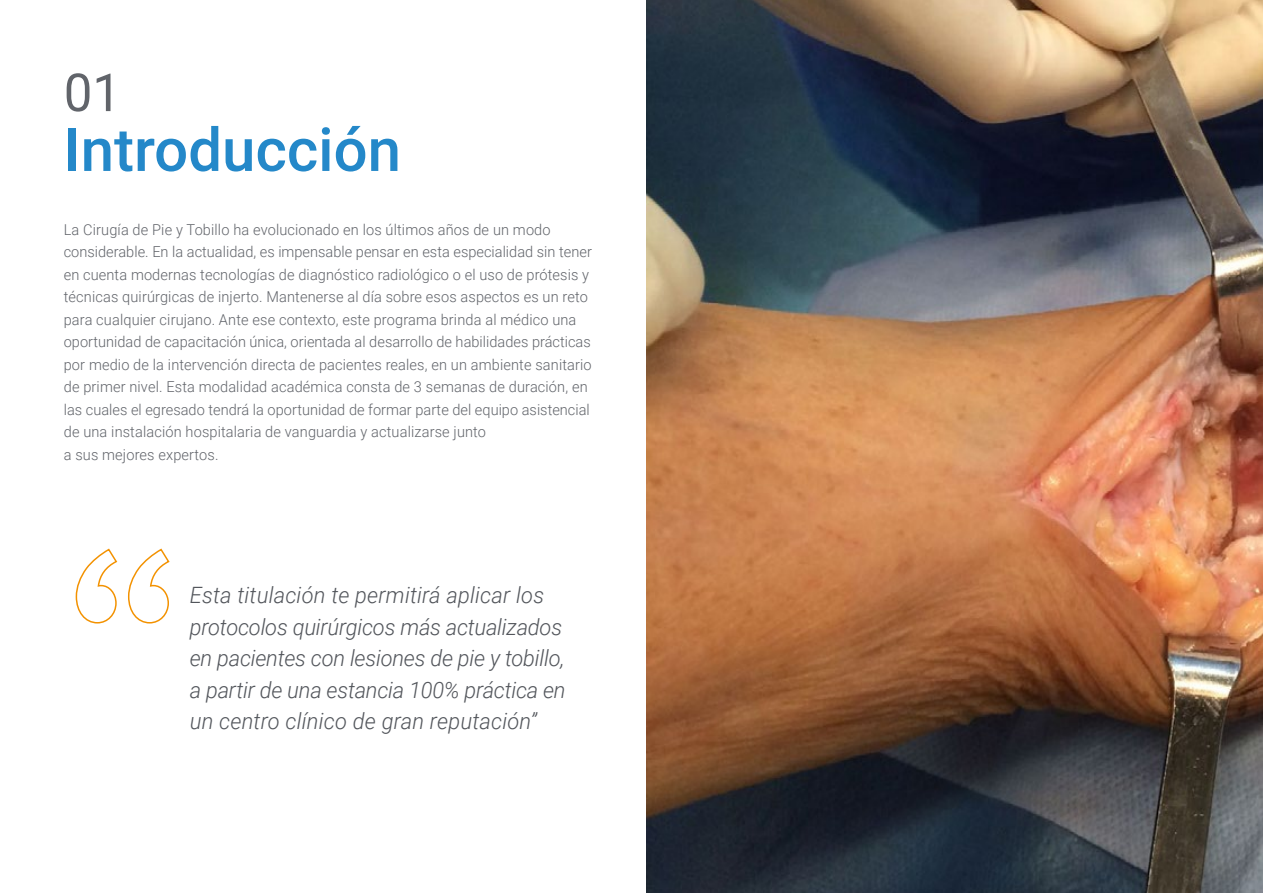
<style>
.page{position:relative;width:1263px;height:893px;background:#fff}
.page>*{position:absolute;margin:0;border:0;box-sizing:border-box;transform-origin:0 0}
.t1{font:500 60px "Roboto";color:#2488c9}
.t2{font:52.5px "Roboto";color:#61646a}
.t3{font:italic 300 22.5px/31.5px "Roboto";letter-spacing:-.01em;color:#52555b}
.t4{font:300 15px/22.5px "Roboto";letter-spacing:.01em;color:#61646a}
</style>
<div class="page">
<svg style="left:75px;top:548px;width:95px;height:76px"></svg>
<img style="left:646px;top:0;width:617px;height:893px">
<h2 class="t2" style="left:64px;top:56px;width:59px">01</h2>
<h1 class="t1" style="left:64px;top:108px;width:339px">Introducción</h1>
<p class="t4" style="left:64px;top:217px;width:530px">La Cirugía de Pie y Tobillo ha evolucionado en los últimos años de un modo considerable. En la actualidad, es impensable pensar en esta especialidad sin tener en cuenta modernas tecnologías de diagnóstico radiológico o el uso de prótesis y técnicas quirúrgicas de injerto. Mantenerse al día sobre esos aspectos es un reto para cualquier cirujano. Ante ese contexto, este programa brinda al médico una oportunidad de capacitación única, orientada al desarrollo de habilidades prácticas por medio de la intervención directa de pacientes reales, en un ambiente sanitario de primer nivel. Esta modalidad académica consta de 3 semanas de duración, en las cuales el egresado tendrá la oportunidad de formar parte del equipo asistencial de una instalación hospitalaria de vanguardia y actualizarse junto<br>a sus mejores expertos.</p>
<h3 class="t3" style="left:190px;top:578px;width:377px">Esta titulación te permitirá aplicar los protocolos quirúrgicos más actualizados en pacientes con lesiones de pie y tobillo, a partir de una estancia 100% práctica en un centro clínico de gran reputación”</h3>
</div>
